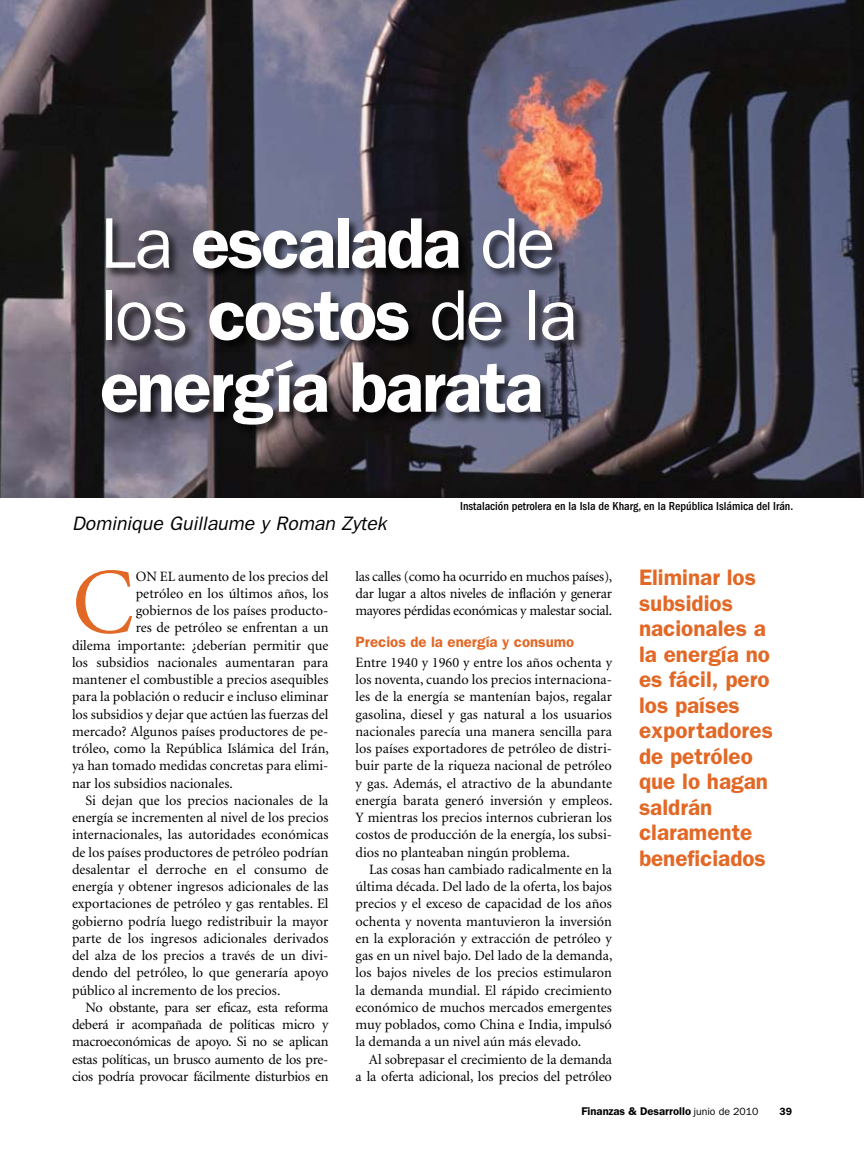
<style>
.page{position:relative;width:864px;height:1161px;background:#fff}
.page>*{position:absolute;margin:0;border:0;box-sizing:border-box;transform-origin:0 0}
.t1{font:93.9px "Minion";color:#e26826}
.t2{font:600 72px/72px "Franklin Gothic";letter-spacing:-.035em;color:#fff}
.t3{font:600 22.5px/25.5px "Franklin Gothic";color:#e26826}
.t4{font:italic 19.5px "Franklin Gothic";color:#000}
.t5{font:600 15px "Franklin Gothic";color:#e26826}
.t6{font:14.25px/17.2px "Minion";color:#000;text-align:justify}
.t7{font:14.25px "Minion";letter-spacing:-.02em;color:#000}
.t8{font:500 condensed 12px "Franklin Gothic";color:#000}
.t9{font:600 11.25px "Franklin Gothic";color:#000}
.t10{font:600 10.5px "Franklin Gothic";color:#000}
.s1{font-weight:400}
.s2{font-weight:400;font-size:10.5px}
</style>
<div class="page">
<img style="left:0;top:0;width:864px;height:498px">
<div style="left:100px;top:216px;width:488px;height:223px;background:#000;opacity:.75"></div>
<h2 class="t2" style="left:100px;top:207px;width:479px"><span class="s1">La</span> escalada <span class="s1">de los</span> costos <span class="s1">de la </span>energía barata</h2>
<h3 class="t4" style="left:72px;top:512px;width:316px">Dominique Guillaume y Roman Zytek</h3>
<p class="t8" style="left:460px;top:500px;width:335px">Instalación petrolera en la Isla de Kharg, en la República Islámica del Irán.</p>
<h1 class="t1" style="left:72px;top:556px;width:63px">C</h1>
<p class="t6" style="left:136px;top:568px;width:194px">on el aumento de los precios del</p>
<p class="t6" style="left:136px;top:585px;width:194px">petróleo en los últimos años, los</p>
<p class="t6" style="left:136px;top:603px;width:194px">gobiernos de los países producto-</p>
<p class="t6" style="left:136px;top:620px;width:194px">res de petróleo se enfrentan a un</p>
<p class="t6" style="left:72px;top:637px;width:258px">dilema importante: ¿deberían permitir que</p>
<p class="t6" style="left:72px;top:654px;width:258px">los subsidios nacionales aumentaran para</p>
<p class="t6" style="left:72px;top:672px;width:258px">mantener el combustible a precios asequibles</p>
<p class="t6" style="left:72px;top:689px;width:258px">para la población o reducir e incluso eliminar</p>
<p class="t6" style="left:72px;top:706px;width:258px">los subsidios y dejar que actúen las fuerzas del</p>
<p class="t6" style="left:72px;top:723px;width:258px">mercado? Algunos países productores de pe-</p>
<p class="t6" style="left:72px;top:741px;width:258px">tróleo, como la República Islámica del Irán,</p>
<p class="t6" style="left:72px;top:758px;width:258px">ya han tomado medidas concretas para elimi-</p>
<p class="t6" style="left:72px;top:775px;width:162px">nar los subsidios nacionales.</p>
<p class="t6" style="left:85px;top:792px;width:245px">Si dejan que los precios nacionales de la</p>
<p class="t6" style="left:72px;top:810px;width:258px">energía se incrementen al nivel de los precios</p>
<p class="t6" style="left:72px;top:827px;width:258px">internacionales, las autoridades económicas</p>
<p class="t6" style="left:72px;top:844px;width:258px">de los países productores de petróleo podrían</p>
<p class="t6" style="left:72px;top:861px;width:258px">desalentar el derroche en el consumo de</p>
<p class="t6" style="left:72px;top:879px;width:258px">energía y obtener ingresos adicionales de las</p>
<p class="t6" style="left:72px;top:896px;width:258px">exportaciones de petróleo y gas rentables. El</p>
<p class="t6" style="left:72px;top:913px;width:258px">gobierno podría luego redistribuir la mayor</p>
<p class="t6" style="left:72px;top:930px;width:258px">parte de los ingresos adicionales derivados</p>
<p class="t6" style="left:72px;top:948px;width:258px">del alza de los precios a través de un divi-</p>
<p class="t6" style="left:72px;top:965px;width:258px">dendo del petróleo, lo que generaría apoyo</p>
<p class="t6" style="left:72px;top:982px;width:210px">público al incremento de los precios.</p>
<p class="t7" style="left:86px;top:1000px;width:244px">No obstante, para ser eficaz, esta reforma</p>
<p class="t7" style="left:72px;top:1018px;width:258px">deberá ir acompañada de políticas micro y</p>
<p class="t7" style="left:72px;top:1035px;width:258px">macroeconómicas de apoyo. Si no se aplican</p>
<p class="t7" style="left:72px;top:1052px;width:258px">estas políticas, un brusco aumento de los pre-</p>
<p class="t7" style="left:72px;top:1069px;width:258px">cios podría provocar fácilmente disturbios en</p>
<p class="t6" style="left:356px;top:568px;width:258px">las calles (como ha ocurrido en muchos países), dar lugar a altos niveles de inflación y generar mayores pérdidas económicas y malestar social.</p>
<p class="t5" style="left:356px;top:633px;width:220px">Precios de la energía y consumo</p>
<p class="t6" style="left:356px;top:654px;width:258px">Entre 1940 y 1960 y entre los años ochenta y los noventa, cuando los precios internaciona&shy;les de la energía se mantenían bajos, regalar gasolina, diesel y gas natural a los usuarios nacionales parecía una manera sencilla para los países exportadores de petróleo de distri&shy;buir parte de la riqueza nacional de petróleo y gas. Además, el atractivo de la abundante energía barata generó inversión y empleos.<br>Y mientras los precios internos cubrieran los costos de producción de la energía, los subsi&shy;dios no planteaban ningún problema.</p>
<p class="t6" style="left:356px;top:861px;width:258px;text-indent:14px">Las cosas han cambiado radicalmente en la última década. Del lado de la oferta, los bajos precios y el exceso de capacidad de los años ochenta y noventa mantuvieron la inversión en la exploración y extracción de petróleo y gas en un nivel bajo. Del lado de la demanda, los bajos niveles de los precios estimularon la demanda mundial. El rápido crecimiento económico de muchos mercados emergentes muy poblados, como China e India, impulsó la demanda a un nivel aún más elevado.</p>
<p class="t6" style="left:356px;top:1051px;width:258px;text-align:right">Al sobrepasar el crecimiento de la demanda<br>a la oferta adicional, los precios del petróleo</p>
<h3 class="t3" style="left:639px;top:565px;width:136px">Eliminar los subsidios nacionales a la energía no es fácil, pero los países exportadores de petróleo que lo hagan saldrán claramente beneficiados</h3>
<p class="t9" style="left:582px;top:1105px;width:178px">Finanzas &amp; Desarrollo <span class="s2">junio de 2010</span></p>
<p class="t10" style="left:779px;top:1106px;width:14px">39</p>
</div>
